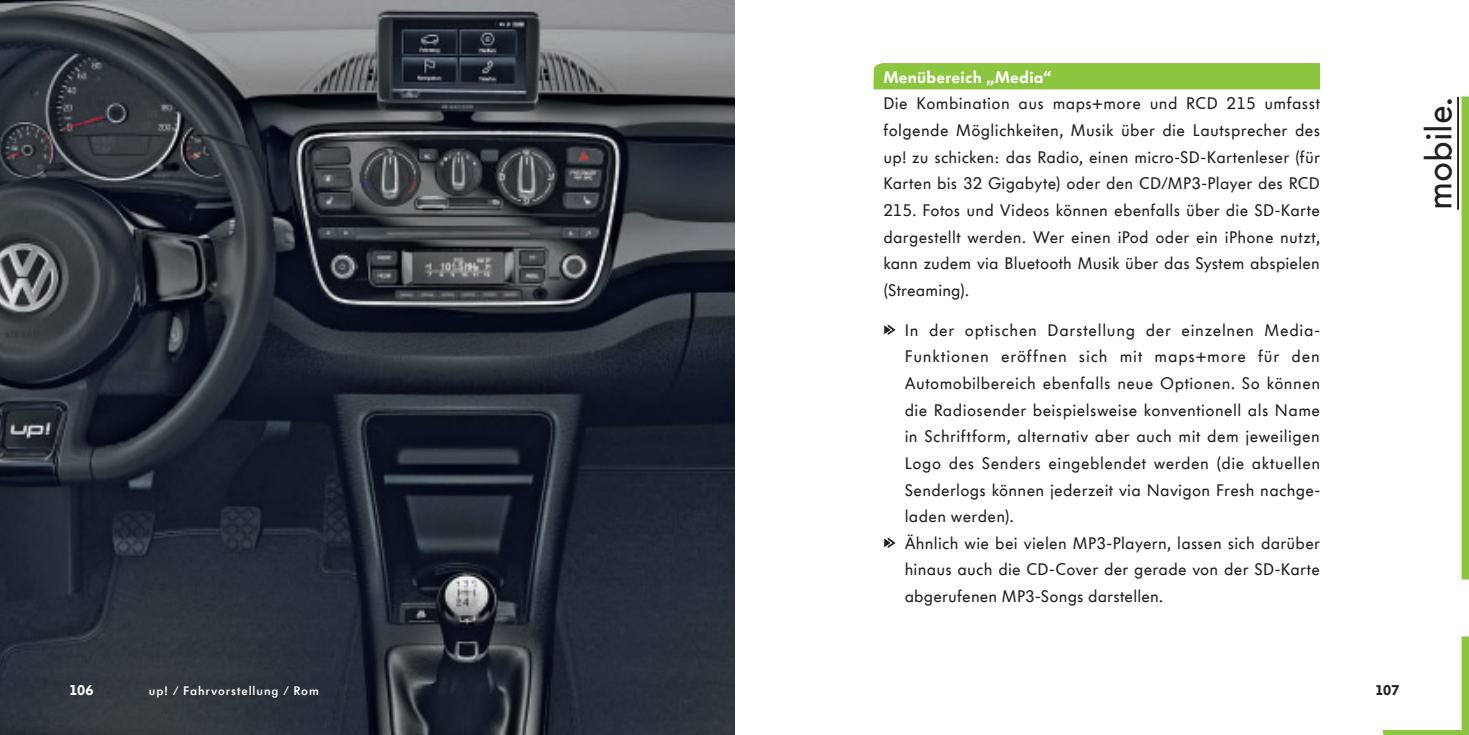
<style>
.page{position:relative;width:1469px;height:735px;background:#fff}
.page>*{position:absolute;margin:0;border:0;box-sizing:border-box;transform-origin:0 0}
.t1{font:36.75px "VW Headline OT";letter-spacing:-.005em;color:#231f20}
.t2{font:16.62px/26.6px "VW Headline OT";letter-spacing:.025em;color:#231f20;text-align:justify}
.t3{font:900 16.62px "VW Headline OT";letter-spacing:.015em;color:#fff}
.t4{font:900 14px "VW Headline OT";color:#231f20}
.t5{font:900 14px "VW Headline OT";color:#fff}
.t6{font:600 12.25px "VW Headline OT";letter-spacing:.075em;color:#fff}
</style>
<div class="page">
<img style="left:1px;top:0;width:733px;height:733px">
<div style="left:873px;top:63px;width:447px;height:26px;background:#8bc63e"></div>
<svg style="left:883px;top:324px;width:12px;height:11px"></svg>
<svg style="left:883px;top:537px;width:12px;height:11px"></svg>
<svg style="left:1382px;top:96px;width:86px;height:637px"></svg>
<p class="t5" style="left:69px;top:682px;width:26px">106</p>
<p class="t6" style="left:149px;top:683px;width:171px">up! / Fahrvorstellung / Rom</p>
<p class="t3" style="left:883px;top:67px;width:169px">Menübereich „Media“</p>
<p class="t2" style="left:883px;top:91px;width:438px">Die Kombination aus maps+more und RCD 215 umfasst folgende Möglichkeiten, Musik über die Lautsprecher des up! zu schicken: das Radio, einen micro-SD-Kartenleser (für Karten bis 32 Gigabyte) oder den CD/MP3-Player des RCD 215. Fotos und Videos können ebenfalls über die SD-Karte dargestellt werden. Wer einen iPod oder ein iPhone nutzt, kann zudem via Bluetooth Musik über das System abspielen (Streaming).</p>
<p class="t2" style="left:904px;top:318px;width:417px;text-align:left">In der optischen Darstellung der einzelnen Media-Funktionen eröffnen sich mit maps+more für den Automobil bereich ebenfalls neue Optionen. So können die Radiosender beispielsweise konventionell als Name in Schriftform, alternativ aber auch mit dem jeweiligen Logo des Senders eingeblendet werden (die aktuellen Senderlogs können jederzeit via Navigon Fresh nachge&shy;laden werden).<br>Ähnlich wie bei vielen MP3-Playern, lassen sich darüber hinaus auch die CD-Cover der gerade von der SD-Karte abgerufenen MP3-Songs darstellen.</p>
<h1 class="t1" style="left:1423px;top:209px;width:114px;rotate:-90deg">mobile.</h1>
<p class="t4" style="left:1375px;top:682px;width:26px">107</p>
</div>
